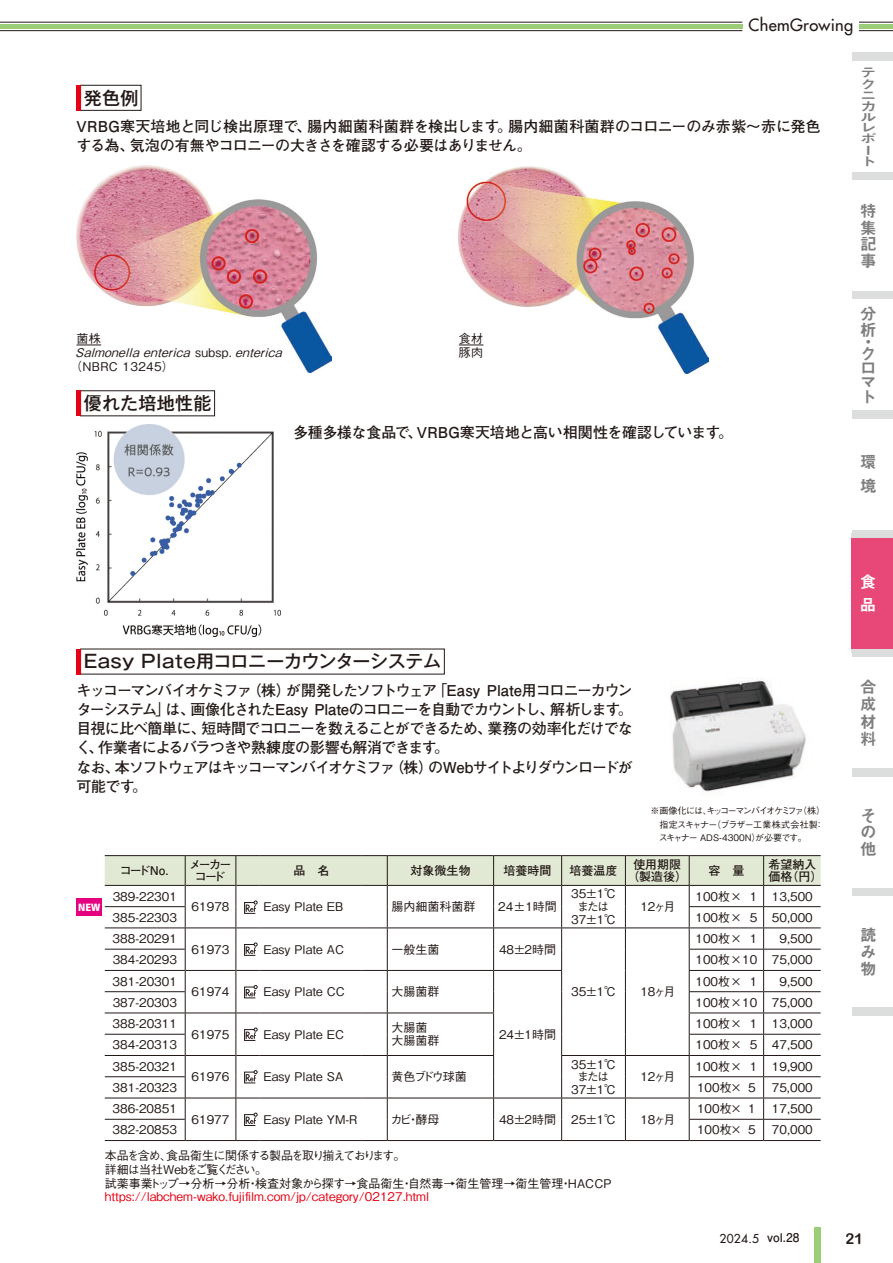
<style>
.page{position:relative;width:893px;height:1263px;background:#fff}
.page>*{position:absolute;margin:0;border:0;box-sizing:border-box;transform-origin:0 0}
.t1{font:500 18px "Gothic MB101 Pro";letter-spacing:-.01em;color:#231916}
.t2{font:500 18px "Gothic MB101 Pro";letter-spacing:.015em;color:#231916}
.t3{font:16.5px/16.5px "Midashi Go Pro MB31";color:#7e7e7e;text-align:justify}
.t4{font:500 16.5px "Futura Std";letter-spacing:.02em;color:#231916}
.t5{font:16.5px/23.7px "Midashi Go Pro MB31";color:#fff}
.t6{font:700 15px/19.2px "Futo Go B101 Pro";letter-spacing:-.08em;color:#231916}
.t7{font:700 15px/19.2px "Futo Go B101 Pro";letter-spacing:-.015em;color:#231916}
.t8{font:700 15px "Futo Go B101 Pro";letter-spacing:-.02em;color:#231916}
.t9{font:15px "Arial Rounded MT Bold";color:#231916}
.t10{font:12.3px/10.9px "Midashi Go Pro MB31";color:#7e7e7e;scale:1.33 1}
.t11{font:500 12px/12.8px "Gothic BBB Pro";color:#231916}
.t12{font:500 12px/13.8px "Gothic BBB Pro";letter-spacing:-.045em;color:#231916}
.t13{font:500 12px "Gothic BBB Pro";color:#e60013}
.t14{font:700 12px/11.7px "Futo Go B101 Pro";color:#231916;text-align:center}
.t15{font:italic 500 12px "Gothic BBB Pro";color:#231916}
.t16{font:500 12px "Futura Std";color:#231916}
.t17{font:500 12px "Gothic BBB Pro";letter-spacing:.025em;color:#231916}
.t18{font:500 12px "Gothic BBB Pro";letter-spacing:-.105em;color:#231916}
.t19{font:900 condensed 10.5px "Frutiger LT Std";color:#fff}
.t20{font:500 9px/13.8px "Gothic BBB Pro";letter-spacing:-.085em;color:#231916}
.s1{font-style:normal}
.s2{font-family:"Futo Go B101 Pro";font-weight:700}
</style>
<div class="page">
<div style="left:859px;top:24px;width:34px;height:5px;background:#9bcc78"></div>
<hr style="left:859px;top:22px;width:34px;height:1px;background:#231916">
<hr style="left:859px;top:30px;width:34px;height:1px;background:#231916">
<div style="left:0;top:24px;width:742px;height:5px;background:#9bcc78"></div>
<hr style="left:0;top:22px;width:742px;height:1px;background:#231916">
<hr style="left:0;top:30px;width:742px;height:1px;background:#231916">
<div style="left:814px;top:1227px;width:7px;height:36px;background:#9bcc78"></div>
<div style="left:852px;top:52px;width:41px;height:963px;background:#dcdddd"></div>
<div style="left:852px;top:419px;width:41px;height:110px;background:#fff"></div>
<div style="left:852px;top:299px;width:41px;height:111px;background:#fff"></div>
<div style="left:852px;top:180px;width:41px;height:111px;background:#fff"></div>
<div style="left:852px;top:61px;width:41px;height:111px;background:#fff"></div>
<div style="left:852px;top:657px;width:41px;height:111px;background:#fff"></div>
<div style="left:852px;top:777px;width:41px;height:111px;background:#fff"></div>
<div style="left:852px;top:896px;width:41px;height:111px;background:#fff"></div>
<div style="left:80px;top:85px;width:61px;height:26px;border:1px solid #231916"></div>
<hr style="left:77px;top:85px;width:4px;height:26px;background:#e60013">
<img style="left:459px;top:166px;width:250px;height:207px">
<img style="left:77px;top:166px;width:255px;height:206px">
<svg style="left:77px;top:345px;width:24px;height:1px"></svg>
<svg style="left:459px;top:345px;width:24px;height:1px"></svg>
<hr style="left:77px;top:649px;width:4px;height:25px;background:#e60013">
<hr style="left:77px;top:391px;width:4px;height:25px;background:#e60013">
<img style="left:77px;top:425px;width:203px;height:211px">
<div style="left:77px;top:898px;width:25px;height:17px;background:#e4007f"></div>
<svg style="left:105px;top:855px;width:716px;height:286px"></svg>
<img style="left:670px;top:677px;width:136px;height:118px">
<div style="left:852px;top:538px;width:41px;height:111px;background:#e84878"></div>
<h2 class="t4" style="left:748px;top:15px;width:106px">ChemGrowing</h2>
<h1 class="t2" style="left:84px;top:83px;width:56px">発色例</h1>
<p class="t7" style="left:77px;top:115px;width:746px">VRBG寒天培地と同じ検出原理で、腸内細菌科菌群を検出します。腸内細菌科菌群のコロニーのみ赤紫～赤に発色する為、気泡の有無やコロニーの大きさを確認する必要はありません。</p>
<p class="t10" style="left:860px;top:65px;width:12px;line-height:12px">テク</p>
<p class="t10" style="left:860px;top:88px;width:13px">ニカルレポート</p>
<h2 class="t3" style="left:860px;top:201px;width:17px">特集記事</h2>
<p class="t11" style="left:77px;top:331px;width:26px">菌株</p>
<p class="t15" style="left:75px;top:343px;width:212px">Salmonellaenterica <span class="s1">s u b s p .</span> enterica</p>
<p class="t17" style="left:70px;top:357px;width:105px">（NBRC 13245）</p>
<h1 class="t2" style="left:84px;top:388px;width:129px">優れた培地性能</h1>
<p class="t11" style="left:459px;top:330px;width:26px;line-height:13.8px">食材豚肉</p>
<p class="t8" style="left:293px;top:420px;width:441px">多種多様な食品で、VRBG寒天培地と高い相関性を確認しています。</p>
<h2 class="t3" style="left:860px;top:303px;width:17px">分析</h2>
<h2 class="t3" style="left:860px;top:332px;width:12px">・</h2>
<h2 class="t3" style="left:860px;top:344px;width:16px;line-height:14.4px">クロマト</h2>
<h2 class="t3" style="left:860px;top:448px;width:17px;line-height:23.7px">環境</h2>
<h1 class="t1" style="left:84px;top:647px;width:359px">Easy Plate用コロニーカウンターシステム</h1>
<p class="t6" style="left:77px;top:679px;width:558px">キッコーマンバイオケミファ（株）が開発したソフトウェア「Easy Plate用コロニーカウンターシステム」は、画像化されたEasy Plateのコロニーを自動でカウントし、解析します。目視に比べ簡単に、短時間でコロニーを数えることができるため、業務の効率化だけでなく、作業者によるバラつきや熟練度の影響も解消できます。<br>なお、本ソフトウェアはキッコーマンバイオケミファ（株）のWebサイトよりダウンロードが可能です。</p>
<p class="t20" style="left:659px;top:802px;width:168px;text-indent:-8px">※画像化には、キッコーマンバイオケミファ（株）指定スキャナー（ブラザー工業株式会社製：スキャナー ADS-4300N）が必要です。</p>
<p class="t19" style="left:78px;top:900px;width:23px">NEW</p>
<p class="t14" style="left:120px;top:863px;width:50px">コードNo.</p>
<p class="t14" style="left:190px;top:857px;width:43px">メーカーコード</p>
<p class="t14" style="left:294px;top:863px;width:37px">品　名</p>
<p class="t14" style="left:410px;top:863px;width:61px">対象微生物</p>
<p class="t14" style="left:504px;top:863px;width:49px">培養時間</p>
<p class="t14" style="left:569px;top:863px;width:49px">培養温度</p>
<p class="t14" style="left:627px;top:857px;width:62px">使用期限（製造後）</p>
<p class="t14" style="left:708px;top:863px;width:37px">容　量</p>
<p class="t14" style="left:768px;top:857px;width:56px;text-align:left">希望納入価格（円）</p>
<p class="t11" style="left:571px;top:886px;width:47px;text-align:center">35±1℃または<br>37±1℃</p>
<p class="t11" style="left:695px;top:888px;width:119px">100枚× 1 13,500</p>
<p class="t11" style="left:113px;top:888px;width:66px">389-22301</p>
<p class="t11" style="left:192px;top:899px;width:39px">61978</p>
<p class="t11" style="left:264px;top:899px;width:81px">Easy Plate EB</p>
<p class="t11" style="left:392px;top:899px;width:85px">腸内細菌科菌群</p>
<p class="t11" style="left:498px;top:899px;width:60px">24±1時間</p>
<p class="t11" style="left:640px;top:899px;width:36px">12ヶ月</p>
<p class="t11" style="left:113px;top:909px;width:66px">385-22303</p>
<p class="t11" style="left:695px;top:909px;width:119px">100枚× 5 50,000</p>
<p class="t11" style="left:113px;top:931px;width:66px">388-20291</p>
<p class="t11" style="left:192px;top:941px;width:39px">61973</p>
<p class="t11" style="left:264px;top:941px;width:82px">Easy Plate AC</p>
<p class="t11" style="left:392px;top:941px;width:49px">一般生菌</p>
<p class="t11" style="left:499px;top:941px;width:59px">48±2時間</p>
<p class="t11" style="left:571px;top:984px;width:47px">35±１℃</p>
<p class="t11" style="left:640px;top:984px;width:36px">18ヶ月</p>
<p class="t11" style="left:695px;top:931px;width:63px">100枚× 1</p>
<p class="t11" style="left:779px;top:931px;width:35px">9,500</p>
<p class="t11" style="left:113px;top:952px;width:66px">384-20293</p>
<p class="t11" style="left:695px;top:952px;width:119px">100枚×10 75,000</p>
<p class="t11" style="left:113px;top:973px;width:66px">381-20301</p>
<p class="t11" style="left:192px;top:984px;width:39px">61974</p>
<p class="t11" style="left:264px;top:984px;width:83px">Easy Plate CC</p>
<p class="t11" style="left:392px;top:984px;width:49px">大腸菌群</p>
<p class="t11" style="left:499px;top:1026px;width:59px">24±1時間</p>
<p class="t11" style="left:695px;top:973px;width:63px">100枚× 1</p>
<p class="t11" style="left:779px;top:973px;width:35px">9,500</p>
<p class="t11" style="left:113px;top:994px;width:66px">387-20303</p>
<p class="t11" style="left:695px;top:994px;width:119px">100枚×10 75,000</p>
<p class="t11" style="left:113px;top:1016px;width:66px">388-20311</p>
<p class="t11" style="left:192px;top:1026px;width:39px">61975</p>
<p class="t11" style="left:264px;top:1026px;width:82px">Easy Plate EC</p>
<p class="t11" style="left:392px;top:1020px;width:49px">大腸菌大腸菌群</p>
<p class="t11" style="left:695px;top:1016px;width:119px">100枚× 1 13,000</p>
<p class="t11" style="left:113px;top:1037px;width:66px">384-20313</p>
<p class="t11" style="left:695px;top:1037px;width:119px">100枚× 5 47,500</p>
<p class="t11" style="left:113px;top:1058px;width:66px">385-20321</p>
<p class="t11" style="left:192px;top:1069px;width:39px">61976</p>
<p class="t11" style="left:264px;top:1069px;width:81px">Easy Plate SA</p>
<p class="t18" style="left:392px;top:1067px;width:77px">黄色ブドウ球菌</p>
<p class="t11" style="left:571px;top:1056px;width:47px;text-align:center">35±1℃または<br>37±1℃</p>
<p class="t11" style="left:695px;top:1058px;width:119px">100枚× 1 19,900</p>
<p class="t11" style="left:640px;top:1069px;width:36px">12ヶ月</p>
<p class="t11" style="left:113px;top:1079px;width:66px">381-20323</p>
<p class="t11" style="left:697px;top:1079px;width:60px">100枚× 5</p>
<p class="t11" style="left:772px;top:1079px;width:42px">75,000</p>
<p class="t11" style="left:113px;top:1101px;width:66px">386-20851</p>
<p class="t11" style="left:192px;top:1111px;width:39px">61977</p>
<p class="t11" style="left:264px;top:1111px;width:95px">Easy Plate YM-R</p>
<p class="t11" style="left:390px;top:1111px;width:51px">カビ・酵母</p>
<p class="t11" style="left:499px;top:1111px;width:59px">48±2時間</p>
<p class="t11" style="left:571px;top:1111px;width:47px">25±１℃</p>
<p class="t11" style="left:640px;top:1111px;width:36px">18ヶ月</p>
<p class="t11" style="left:697px;top:1101px;width:60px">100枚× 1</p>
<p class="t11" style="left:772px;top:1101px;width:42px">17,500</p>
<p class="t11" style="left:113px;top:1122px;width:66px">382-20853</p>
<p class="t11" style="left:697px;top:1122px;width:60px">100枚× 5</p>
<p class="t11" style="left:772px;top:1122px;width:42px">70,000</p>
<p class="t12" style="left:105px;top:1147px;width:508px">本品を含め、食品衛生に関係する製品を取り揃えております。<br>詳細は当社Webをご覧ください。<br>試薬事業トップ→分析→分析・検査対象から探す→食品衛生・自然毒→衛生管理→衛生管理・HACCP</p>
<p class="t13" style="left:105px;top:1187px;width:326px">https://labchem-wako.fujifilm.com/jp/category/02127.html</p>
<h2 class="t5" style="left:860px;top:568px;width:17px">食品</h2>
<h2 class="t3" style="left:860px;top:676px;width:18px;line-height:17.2px">合成材料</h2>
<h2 class="t3" style="left:860px;top:805px;width:18px;text-align:left">その他</h2>
<h2 class="t3" style="left:860px;top:924px;width:17px">読み物</h2>
<p class="t16" style="left:720px;top:1231px;width:81px">2024.5 <span class="s2">vol.28</span></p>
<p class="t9" style="left:845px;top:1230px;width:19px">21</p>
</div>
